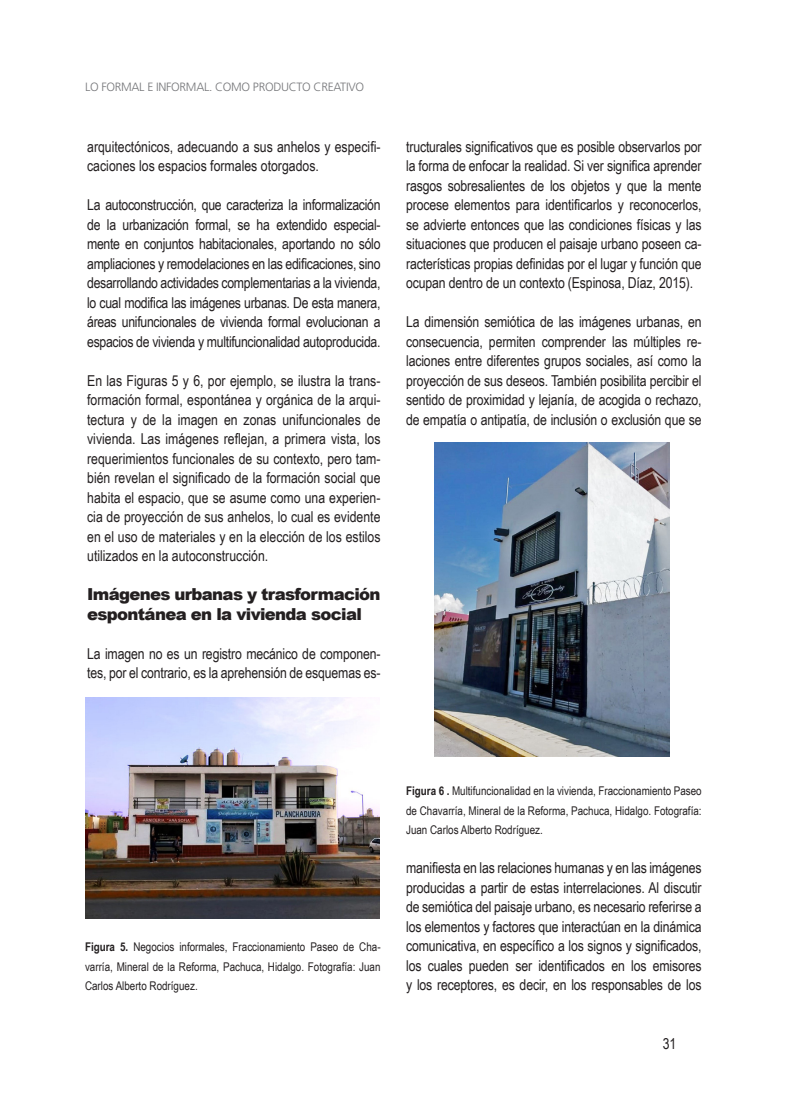
<style>
.page{position:relative;width:808px;height:1106px;background:#fff}
.page>*{position:absolute;margin:0;border:0;box-sizing:border-box;transform-origin:0 0}
.Subtítulos{font:900 16.5px/19.5px "Arial";letter-spacing:-.04em;color:#231f20}
.Cuerpo{font:15px/19.5px "Arial Narrow";letter-spacing:-.01em;color:#231f20;text-align:justify}
.Subtítulos-2{font:15px/19.5px "Arial Narrow";color:#231f20;text-align:justify}
.fig{font:12px/19.5px "Arial Narrow";color:#231f20;text-align:justify}
.t1{font:300 12px "Frutiger";letter-spacing:-.025em;color:#757679}
.s1{font-weight:700}
</style>
<div class="page">
<img style="left:86px;top:698px;width:294px;height:220px">
<img style="left:434px;top:443px;width:235px;height:313px">
<p class="t1" style="left:85px;top:81px;width:280px">LO FORMAL E INFORMAL. COMO PRODUCTO CREATIVO</p>
<p class="Subtítulos-2" style="left:87px;top:136px;width:295px">arquitectónicos, adecuando a sus anhelos y especifi&shy;caciones los espacios formales otorgados.</p>
<p class="Subtítulos-2" style="left:87px;top:194px;width:295px">La autoconstrucción, que caracteriza la informalización de la urbanización formal, se ha extendido especial&shy;mente en conjuntos habitacionales, aportando no sólo ampliaciones y remodelaciones en las edificaciones, sino desarrollando actividades complementarias a la vivienda, lo cual modifica las imágenes urbanas. De esta manera, áreas unifuncionales de vivienda formal evolucionan a espacios de vivienda y multifuncionalidad autoproducida.</p>
<p class="Subtítulos-2" style="left:87px;top:370px;width:295px">En las Figuras 5 y 6, por ejemplo, se ilustra la trans&shy;formación formal, espontánea y orgánica de la arqui&shy;tectura y de la imagen en zonas unifuncionales de vivienda. Las imágenes reflejan, a primera vista, los requerimientos funcionales de su contexto, pero tam&shy;bién revelan el significado de la formación social que habita el espacio, que se asume como una experien&shy;cia de proyección de sus anhelos, lo cual es evidente en el uso de materiales y en la elección de los estilos utilizados en la autoconstrucción.</p>
<p class="Subtítulos" style="left:87px;top:584px;width:295px">Imágenes urbanas y trasformación espontánea en la vivienda social</p>
<p class="Cuerpo" style="left:87px;top:643px;width:295px">La imagen no es un registro mecánico de componen&shy;tes, por el contrario, es la aprehensión de esquemas es-</p>
<p class="Cuerpo" style="left:406px;top:136px;width:297px">tructurales significativos que es posible observarlos por la forma de enfocar la realidad. Si ver significa aprender rasgos sobresalientes de los objetos y que la mente procese elementos para identificarlos y reconocerlos, se advierte entonces que las condiciones físicas y las situaciones que producen el paisaje urbano poseen ca&shy;racterísticas propias definidas por el lugar y función que ocupan dentro de un contexto (Espinosa, Díaz, 2015).</p>
<p class="Cuerpo" style="left:406px;top:311px;width:297px">La dimensión semiótica de las imágenes urbanas, en consecuencia, permiten comprender las múltiples re&shy;laciones entre diferentes grupos sociales, así como la proyección de sus deseos. También posibilita percibir el sentido de proximidad y lejanía, de acogida o rechazo, de empatía o antipatía, de inclusión o exclusión que se</p>
<p class="fig" style="left:85px;top:937px;width:297px"><span class="s1">Figura 5.</span> Negocios informales, Fraccionamiento Paseo de Cha&shy;varría, Mineral de la Reforma, Pachuca, Hidalgo. Fotografía: Juan Carlos Alberto Rodríguez.</p>
<p class="fig" style="left:406px;top:781px;width:297px"><span class="s1">Figura 6 .</span> Multifuncionalidad en la vivienda, Fraccionamiento Paseo de Chavarría, Mineral de la Reforma, Pachuca, Hidalgo. Fotografía:<br>Juan Carlos Alberto Rodríguez.</p>
<p class="Cuerpo" style="left:406px;top:857px;width:297px">manifiesta en las relaciones humanas y en las imágenes producidas a partir de estas interrelaciones. Al discutir de semiótica del paisaje urbano, es necesario referirse a los elementos y factores que interactúan en la dinámica comunicativa, en específico a los signos y significados, los cuales pueden ser identificados en los emisores y los receptores, es decir, en los responsables de los</p>
<p class="Cuerpo" style="left:663px;top:1033px;width:15px">31</p>
</div>
